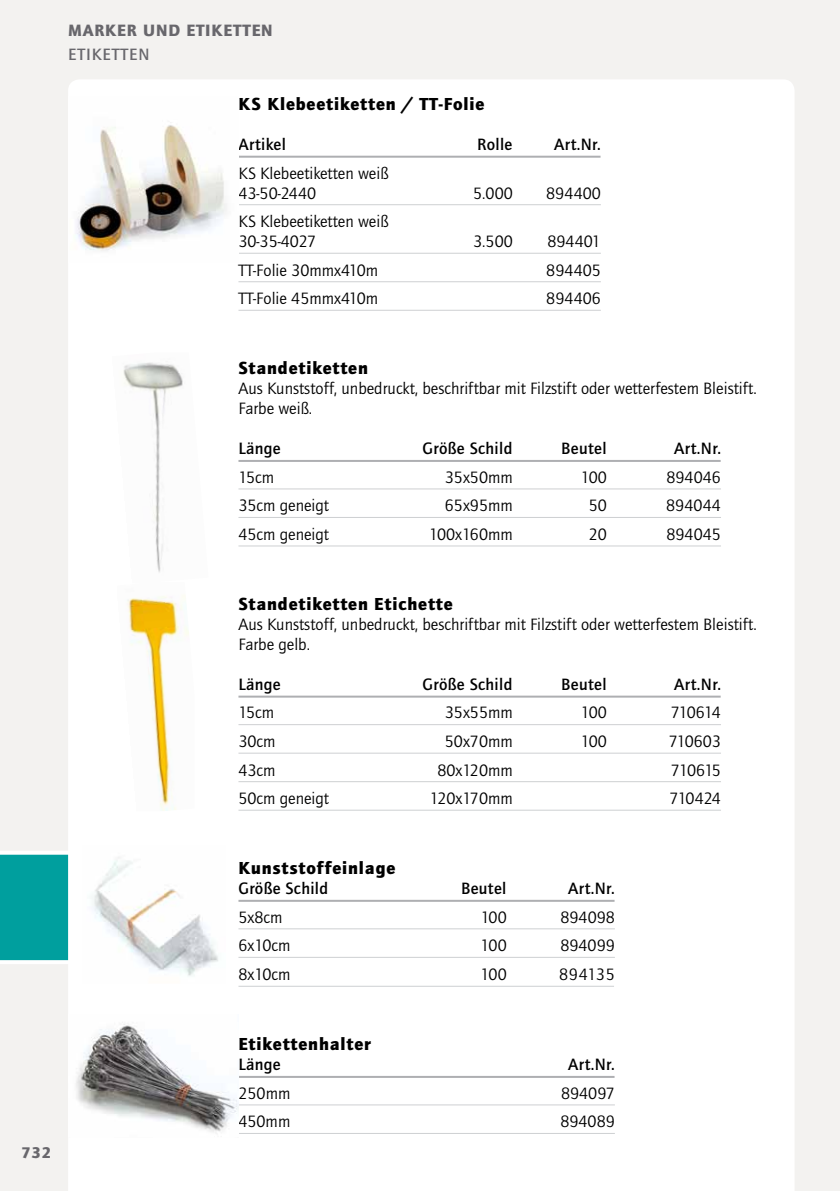
<style>
.page{position:relative;width:840px;height:1191px;background:#fff}
.page>*{position:absolute;margin:0;border:0;box-sizing:border-box;transform-origin:0 0}
.t1{font:900 18px "Quay Itc T";letter-spacing:.05em;color:#000}
.t2{font:17px/20px "Quay Itc T";color:#000}
.t3{font:700 17px "Quay Itc T";letter-spacing:.02em;color:#000}
.t4{font:900 17px "Quay Itc T";letter-spacing:.05em;color:#68676c}
.t5{font:700 17px "Quay Itc T";letter-spacing:.05em;color:#68676c}
.t6{font:900 16px "Quay Itc T";color:#68676c}
</style>
<div class="page">
<div style="left:0;top:0;width:839px;height:1191px;background:#f3f2f0"></div>
<svg style="left:0;top:851px;width:68px;height:113px;background:#11a5a4"></svg>
<div style="left:68px;top:80px;width:726px;height:1111px;background:#fff"></div>
<hr style="left:839px;top:0;width:1px;height:1191px;background:#f3f2f0">
<hr style="left:238px;top:156px;width:362px;height:2px;background:#aeafb2">
<hr style="left:238px;top:204px;width:362px;height:1px;background:#ced0d2">
<hr style="left:238px;top:253px;width:362px;height:1px;background:#ced0d2">
<hr style="left:238px;top:281px;width:362px;height:1px;background:#ced0d2">
<hr style="left:238px;top:310px;width:362px;height:1px;background:#ced0d2">
<hr style="left:238px;top:460px;width:482px;height:2px;background:#aeafb2">
<hr style="left:238px;top:488px;width:482px;height:1px;background:#ced0d2">
<hr style="left:238px;top:517px;width:482px;height:1px;background:#ced0d2">
<hr style="left:238px;top:545px;width:482px;height:1px;background:#ced0d2">
<hr style="left:238px;top:695px;width:482px;height:2px;background:#aeafb2">
<hr style="left:238px;top:724px;width:482px;height:1px;background:#ced0d2">
<hr style="left:238px;top:752px;width:482px;height:1px;background:#ced0d2">
<hr style="left:238px;top:781px;width:482px;height:1px;background:#ced0d2">
<hr style="left:238px;top:809px;width:482px;height:1px;background:#ced0d2">
<hr style="left:238px;top:899px;width:376px;height:2px;background:#aeafb2">
<hr style="left:238px;top:928px;width:376px;height:1px;background:#ced0d2">
<hr style="left:238px;top:957px;width:376px;height:1px;background:#ced0d2">
<hr style="left:238px;top:985px;width:375px;height:1px;background:#ced0d2">
<hr style="left:238px;top:1076px;width:376px;height:2px;background:#aeafb2">
<hr style="left:238px;top:1104px;width:376px;height:1px;background:#ced0d2">
<hr style="left:238px;top:1133px;width:376px;height:1px;background:#ced0d2">
<img style="left:68px;top:96px;width:170px;height:167px">
<img style="left:117px;top:583px;width:77px;height:228px">
<img style="left:112px;top:352px;width:96px;height:231px">
<img style="left:68px;top:1014px;width:170px;height:123px">
<img style="left:83px;top:845px;width:142px;height:139px">
<p class="t4" style="left:68px;top:20px;width:206px">Marker und Etiketten</p>
<p class="t5" style="left:68px;top:44px;width:80px">Etiketten</p>
<p class="t1" style="left:238px;top:93px;width:247px">KS Klebeetiketten / TT-Folie</p>
<p class="t3" style="left:238px;top:134px;width:49px">Artikel</p>
<p class="t3" style="left:477px;top:134px;width:37px">Rolle</p>
<p class="t3" style="left:554px;top:134px;width:48px">Art.Nr.</p>
<p class="t2" style="left:238px;top:163px;width:151px">KS Klebeetiketten weiß<br>43-50-2440</p>
<p class="t2" style="left:473px;top:183px;width:41px">5.000</p>
<p class="t2" style="left:546px;top:183px;width:56px">894400</p>
<p class="t2" style="left:238px;top:211px;width:151px">KS Klebeetiketten weiß<br>30-35-4027</p>
<p class="t2" style="left:473px;top:231px;width:41px">3.500</p>
<p class="t2" style="left:547px;top:231px;width:55px">894401</p>
<p class="t2" style="left:238px;top:260px;width:141px">TT-Folie 30mmx410m</p>
<p class="t2" style="left:546px;top:260px;width:56px">894405</p>
<p class="t2" style="left:238px;top:288px;width:141px">TT-Folie 45mmx410m</p>
<p class="t2" style="left:546px;top:288px;width:56px">894406</p>
<p class="t6" style="left:21px;top:1143px;width:31px">732</p>
<p class="t1" style="left:238px;top:357px;width:131px">Standetiketten</p>
<p class="t2" style="left:238px;top:378px;width:519px">Aus Kunststoff, unbedruckt, beschriftbar mit Filzstift oder wetterfestem Bleistift.<br>Farbe weiß.</p>
<p class="t3" style="left:238px;top:439px;width:44px">Länge</p>
<p class="t3" style="left:422px;top:439px;width:91px">Größe Schild</p>
<p class="t3" style="left:561px;top:439px;width:47px">Beutel</p>
<p class="t3" style="left:674px;top:439px;width:48px">Art.Nr.</p>
<p class="t2" style="left:238px;top:467px;width:37px">15cm</p>
<p class="t2" style="left:444px;top:467px;width:69px">35x50mm</p>
<p class="t2" style="left:580px;top:467px;width:28px">100</p>
<p class="t2" style="left:666px;top:467px;width:56px">894046</p>
<p class="t2" style="left:238px;top:495px;width:92px">35cm geneigt</p>
<p class="t2" style="left:444px;top:495px;width:69px">65x95mm</p>
<p class="t2" style="left:588px;top:495px;width:20px">50</p>
<p class="t2" style="left:665px;top:495px;width:56px">894044</p>
<p class="t2" style="left:238px;top:524px;width:92px">45cm geneigt</p>
<p class="t2" style="left:429px;top:524px;width:85px">100x160mm</p>
<p class="t2" style="left:588px;top:524px;width:20px">20</p>
<p class="t2" style="left:666px;top:524px;width:56px">894045</p>
<p class="t1" style="left:238px;top:593px;width:215px">Standetiketten Etichette</p>
<p class="t2" style="left:238px;top:614px;width:519px">Aus Kunststoff, unbedruckt, beschriftbar mit Filzstift oder wetterfestem Bleistift.<br>Farbe gelb.</p>
<p class="t3" style="left:238px;top:674px;width:44px">Länge</p>
<p class="t3" style="left:422px;top:674px;width:91px">Größe Schild</p>
<p class="t3" style="left:561px;top:674px;width:47px">Beutel</p>
<p class="t3" style="left:674px;top:674px;width:48px">Art.Nr.</p>
<p class="t2" style="left:238px;top:702px;width:37px">15cm</p>
<p class="t2" style="left:444px;top:702px;width:69px">35x55mm</p>
<p class="t2" style="left:580px;top:702px;width:28px">100</p>
<p class="t2" style="left:670px;top:702px;width:52px">710614</p>
<p class="t2" style="left:238px;top:731px;width:39px">30cm</p>
<p class="t2" style="left:444px;top:731px;width:69px">50x70mm</p>
<p class="t2" style="left:580px;top:731px;width:28px">100</p>
<p class="t2" style="left:668px;top:731px;width:54px">710603</p>
<p class="t2" style="left:238px;top:759px;width:39px">43cm</p>
<p class="t2" style="left:437px;top:759px;width:77px">80x120mm</p>
<p class="t2" style="left:670px;top:759px;width:51px">710615</p>
<p class="t2" style="left:238px;top:788px;width:92px">50cm geneigt</p>
<p class="t2" style="left:429px;top:788px;width:84px">120x170mm</p>
<p class="t2" style="left:669px;top:788px;width:53px">710424</p>
<p class="t1" style="left:238px;top:857px;width:158px">Kunststoffeinlage</p>
<p class="t3" style="left:238px;top:878px;width:91px">Größe Schild</p>
<p class="t3" style="left:461px;top:878px;width:47px">Beutel</p>
<p class="t3" style="left:568px;top:878px;width:48px">Art.Nr.</p>
<p class="t2" style="left:238px;top:906px;width:45px">5x8cm</p>
<p class="t2" style="left:480px;top:906px;width:28px">100</p>
<p class="t2" style="left:560px;top:906px;width:56px">894098</p>
<p class="t2" style="left:238px;top:935px;width:53px">6x10cm</p>
<p class="t2" style="left:480px;top:935px;width:28px">100</p>
<p class="t2" style="left:560px;top:935px;width:56px">894099</p>
<p class="t2" style="left:238px;top:964px;width:53px">8x10cm</p>
<p class="t2" style="left:480px;top:964px;width:28px">100</p>
<p class="t2" style="left:558px;top:964px;width:57px">894135</p>
<p class="t1" style="left:238px;top:1033px;width:134px">Etikettenhalter</p>
<p class="t3" style="left:238px;top:1054px;width:44px">Länge</p>
<p class="t3" style="left:568px;top:1054px;width:48px">Art.Nr.</p>
<p class="t2" style="left:238px;top:1082px;width:53px">250mm</p>
<p class="t2" style="left:560px;top:1082px;width:55px">894097</p>
<p class="t2" style="left:238px;top:1111px;width:53px">450mm</p>
<p class="t2" style="left:560px;top:1111px;width:56px">894089</p>
</div>
